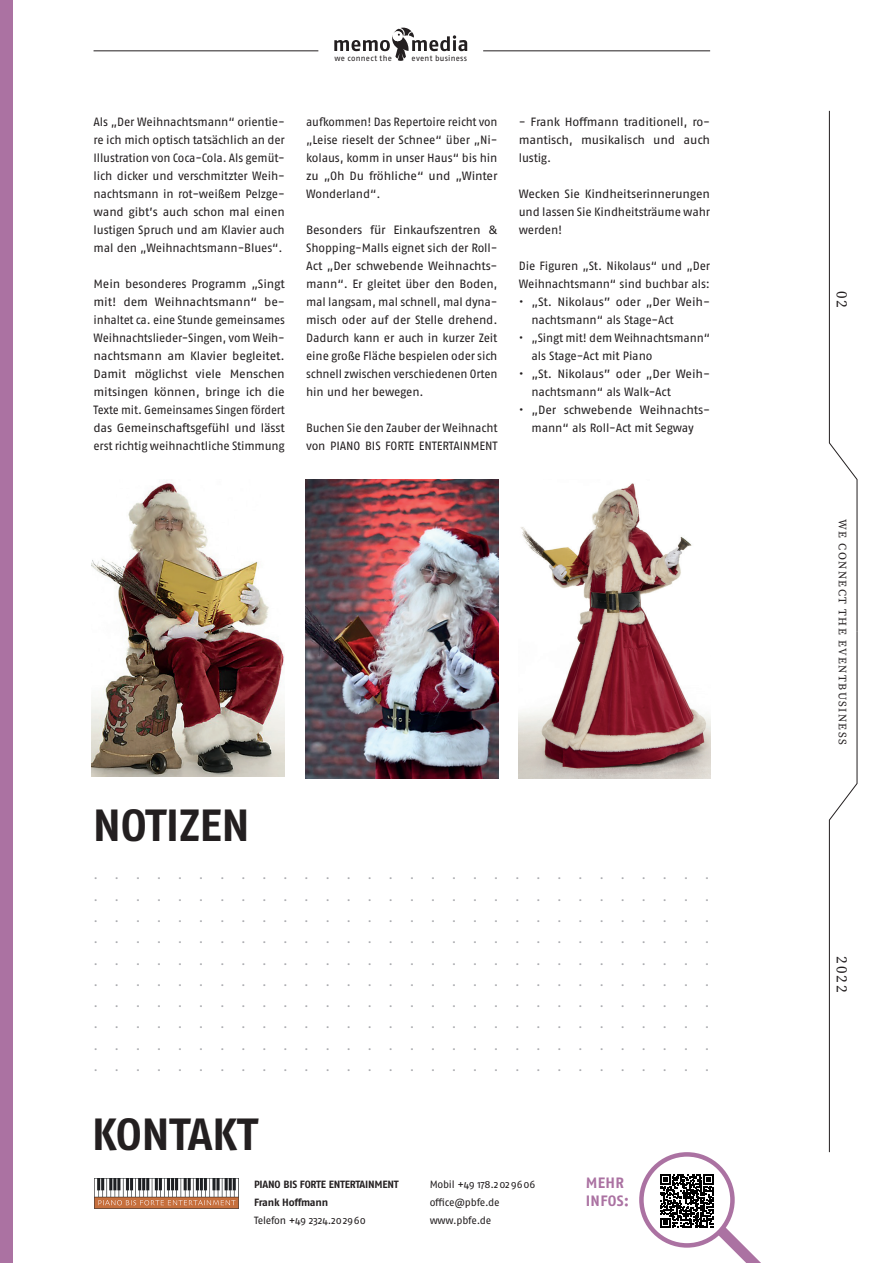
<style>
.page{position:relative;width:893px;height:1263px;background:#fff}
.page>*{position:absolute;margin:0;border:0;box-sizing:border-box;transform-origin:0 0}
.Notizen_Fakten{font:700 45px "Fago Pro";letter-spacing:-.01em;color:#231f20}
.Mehr_Infos{font:700 15px "Fago Pro";letter-spacing:.02em;color:#ab72a2}
.Nummerierung_Ausgabe{font:15px "Source Serif Variable";letter-spacing:.13em;color:#231f20}
.t1{font:13.5px/21.3px "Fago Pro";color:#a8a9ad;text-align:justify}
.Artikel_Fließ{font:12px/18px "Fago Pro";letter-spacing:-.015em;color:#231f20;text-align:justify}
.Artikel_Fließ-2{font:12px/18px "Fago Pro";letter-spacing:-.015em;color:#231f20;scale:1.05 1}
.Artikel_Fließ-3{font:12px/18px "Fago Pro";letter-spacing:-.015em;color:#231f20;text-align:justify;scale:1.04 1}
.Seitenmarkierung{font:11.25px "Source Serif Variable";letter-spacing:.13em;color:#231f20}
.Footer_Adresse{font:10.5px "Fago Pro";letter-spacing:-.02em;color:#231f20}
.Footer_Adresse-2{font:700 10.5px "Fago Pro";letter-spacing:-.02em;color:#231f20}
.t2{font:7.95px "Fago Pro";letter-spacing:.03em;color:#231f20}
</style>
<div class="page">
<svg style="left:829px;top:110px;width:28px;height:1042px"></svg>
<div style="left:0;top:0;width:13px;height:1263px;background:#ab72a2"></div>
<div style="left:639px;top:1152px;width:96px;height:96px;border:4px solid #ab72a2;border-radius:50%"></div>
<svg style="left:660px;top:1174px;width:101px;height:89px"></svg>
<hr style="left:483px;top:51px;width:227px;height:1px;background:#231f20">
<hr style="left:94px;top:51px;width:224px;height:1px;background:#231f20">
<svg style="left:334px;top:28px;width:133px;height:33px"></svg>
<img style="left:94px;top:1178px;width:144px;height:30px">
<img style="left:92px;top:480px;width:193px;height:297px">
<img style="left:305px;top:479px;width:193px;height:299px">
<img style="left:519px;top:483px;width:191px;height:295px">
<p class="t2" style="left:334px;top:54px;width:59px">we connect the</p>
<p class="t2" style="left:412px;top:54px;width:57px">event business</p>
<p class="Artikel_Fließ" style="left:94px;top:113px;width:193px">Als „Der Weihnachtsmann“ orientie&shy;re ich mich optisch tatsächlich an der Illustration von Coca-Cola. Als gemüt&shy;lich dicker und verschmitzter Weih&shy;nachtsmann in rot-weißem Pelzge&shy;wand gibt’s auch schon mal einen lustigen Spruch und am Klavier auch mal den „Weihnachtsmann-Blues“.</p>
<p class="Artikel_Fließ-3" style="left:94px;top:275px;width:185px">Mein besonderes Programm „Singt mit! dem Weihnachtsmann“ be&shy;inhaltet ca. eine Stunde gemeinsames Weihnachtslieder-Singen, vom Weih&shy;nachtsmann am Klavier begleitet.<br>Damit möglichst viele Menschen mitsingen können, bringe ich die Texte mit. Gemeinsames Singen fördert das Gemeinschaftsgefühl und lässt erst richtig weihnachtliche Stimmung</p>
<p class="Artikel_Fließ" style="left:306px;top:113px;width:193px">aufkommen! Das Repertoire reicht von „Leise rieselt der Schnee“ über „Ni&shy;kolaus, komm in unser Haus“ bis hin zu „Oh Du fröhliche“ und „Winter Wonderland“.</p>
<p class="Artikel_Fließ-2" style="left:306px;top:221px;width:184px;text-align:justify">Besonders für Einkaufszentren &amp; Shopping-Malls eignet sich der Roll-Act „Der schwebende Weihnachts&shy;mann“. Er gleitet über den Boden, mal langsam, mal schnell, mal dyna&shy;misch oder auf der Stelle drehend.<br>Dadurch kann er auch in kurzer Zeit eine große Fläche bespielen oder sich schnell zwischen verschiedenen Orten hin und her bewegen.</p>
<p class="Artikel_Fließ" style="left:306px;top:419px;width:193px">Buchen Sie den Zauber der Weihnacht von PIANO BIS FORTE ENTERTAINMENT</p>
<p class="Artikel_Fließ" style="left:519px;top:113px;width:193px">- Frank Hoffmann traditionell, ro&shy;mantisch, musikalisch und auch lustig.</p>
<p class="Artikel_Fließ-3" style="left:519px;top:185px;width:185px">Wecken Sie Kindheitserinnerungen und lassen Sie Kindheitsträume wahr werden!</p>
<p class="Artikel_Fließ" style="left:519px;top:257px;width:193px">Die Figuren „St. Nikolaus“ und „Der<br>Weihnachtsmann“ sind buchbar als:</p>
<p class="Artikel_Fließ-2" style="left:531px;top:293px;width:172px;text-indent:-13px">• „St. Nikolaus” oder „Der Weih&shy;nachtsmann“ als Stage-Act</p>
<p class="Artikel_Fließ" style="left:531px;top:329px;width:180px;text-indent:-13px">• „Singt mit! dem Weihnachtsmann“ als Stage-Act mit Piano</p>
<p class="Artikel_Fließ-2" style="left:531px;top:365px;width:172px;text-indent:-13px">• „St. Nikolaus” oder „Der Weih&shy;nachtsmann“ als Walk-Act</p>
<p class="Artikel_Fließ-2" style="left:519px;top:401px;width:184px;text-align:center">• „Der schwebende Weihnachts&shy;mann“ als Roll-Act mit Segway</p>
<p class="Notizen_Fakten" style="left:93px;top:798px;width:159px">NOTIZEN</p>
<p class="t1" style="left:94px;top:864px;width:617px">.............................. .............................. .............................. .............................. .............................. .............................. .............................. .............................. .............................. ..............................</p>
<p class="Notizen_Fakten" style="left:92px;top:1107px;width:168px">KONTAKT</p>
<p class="Footer_Adresse-2" style="left:254px;top:1178px;width:146px">PIANO BIS FORTE ENTERTAINMENT</p>
<p class="Footer_Adresse-2" style="left:254px;top:1196px;width:76px">Frank Hoffmann</p>
<p class="Footer_Adresse" style="left:254px;top:1214px;width:113px">Telefon +49 2324.202960</p>
<p class="Footer_Adresse" style="left:430px;top:1178px;width:107px">Mobil +49 178.2029606</p>
<p class="Footer_Adresse" style="left:430px;top:1196px;width:72px">office@pbfe.de</p>
<p class="Footer_Adresse" style="left:430px;top:1214px;width:63px">www.pbfe.de</p>
<p class="Mehr_Infos" style="left:586px;top:1174px;width:40px">MEHR</p>
<p class="Mehr_Infos" style="left:586px;top:1192px;width:45px">INFOS:</p>
<p class="Nummerierung_Ausgabe" style="left:852px;top:291px;width:19px;rotate:90deg">02</p>
<p class="Seitenmarkierung" style="left:850px;top:518px;width:227px;rotate:90deg">WE CONNECT THE EVENTBUSINESS</p>
<p class="Nummerierung_Ausgabe" style="left:852px;top:956px;width:38px;rotate:90deg">2022</p>
</div>
